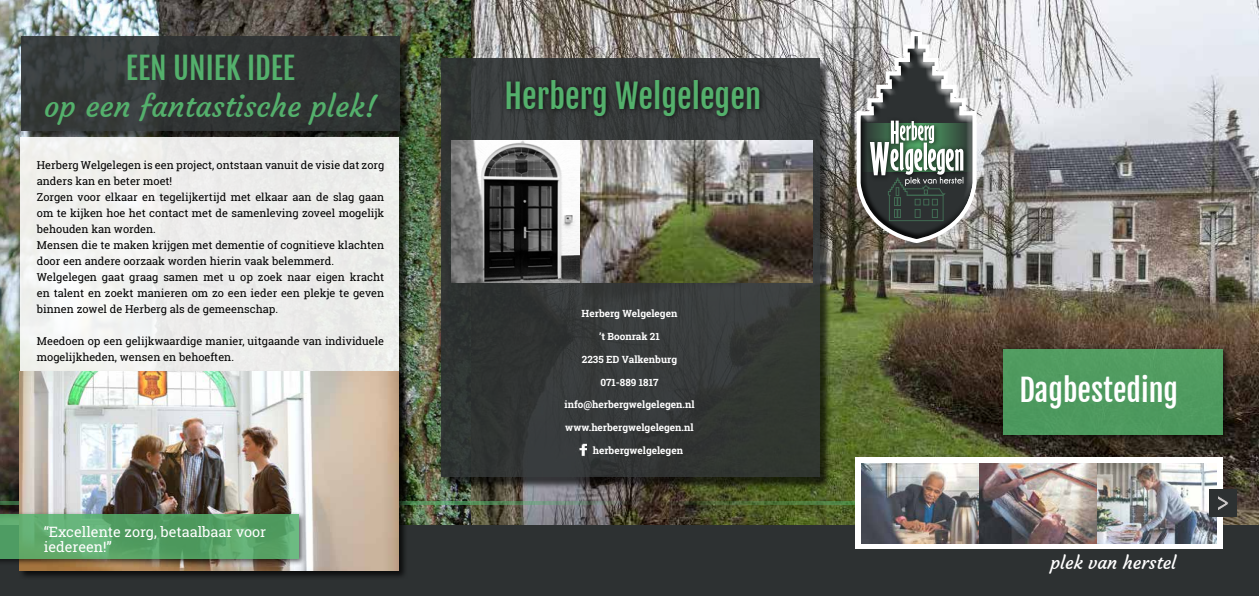
<style>
.page{position:relative;width:1259px;height:596px;background:#fff}
.page>*{position:absolute;margin:0;border:0;box-sizing:border-box;transform-origin:0 0}
.t1{font:32.5px "Fjalla One";color:#54b06c}
.t2{font:30px "Courgette";color:#54b06c}
.t3{font:30px "Fjalla One";color:#fff}
.t4{font:30px "Fjalla One";color:#54b06c}
.t5{font:18px "Courgette";color:#fff}
.t6{font:14.4px/15.2px "Roboto Slab";color:#fff}
.t7{font:11px/16px "Roboto Slab";color:#000}
.t8{font:700 10px "Roboto Slab";color:#fff}
</style>
<div class="page">
<img style="left:470px;top:0;width:789px;height:525px">
<img style="left:0;top:0;width:470px;height:525px">
<div style="left:0;top:525px;width:1259px;height:70px;background:#2d3132"></div>
<hr style="left:649px;top:501px;width:544px;height:3px;background:#54b06c">
<hr style="left:271px;top:501px;width:378px;height:3px;background:#54b06c">
<div style="left:23px;top:38px;width:389px;height:105px;background:#000;opacity:.75"></div>
<div style="left:21px;top:36px;width:379px;height:95px;background:#2d3132"></div>
<hr style="left:0;top:501px;width:361px;height:3px;background:#54b06c">
<div style="left:21px;top:139px;width:390px;height:362px;background:#000;opacity:.75"></div>
<div style="left:20px;top:137px;width:378px;height:352px;background:#eeeeec"></div>
<div style="left:18px;top:370px;width:390px;height:209px;background:#000;opacity:.75"></div>
<img style="left:20px;top:371px;width:378px;height:199px">
<div style="left:1000px;top:345px;width:230px;height:96px;background:#000;opacity:.75"></div>
<div style="left:1003px;top:349px;width:220px;height:85px;background:#4f9b60"></div>
<svg style="left:852px;top:28px;width:128px;height:219px"></svg>
<div style="left:0;top:511px;width:307px;height:55px;background:#000;opacity:.75"></div>
<svg style="left:0;top:514px;width:299px;height:44px;background:#59a56a"></svg>
<div style="left:442px;top:60px;width:390px;height:429px;background:#000;opacity:.75"></div>
<div style="left:441px;top:58px;width:378px;height:418px;background:#343836"></div>
<div style="left:502px;top:75px;width:263px;height:47px;background:#000;opacity:.75"></div>
<img style="left:579px;top:141px;width:234px;height:141px">
<img style="left:577px;top:441px;width:10px;height:16px">
<img style="left:451px;top:141px;width:128px;height:141px">
<div style="left:855px;top:457px;width:367px;height:92px;background:#fff"></div>
<img style="left:861px;top:463px;width:355px;height:80px">
<div style="left:1209px;top:489px;width:27px;height:28px;background:#2d3132"></div>
<svg style="left:1218px;top:496px;width:10px;height:14px"></svg>
<h2 class="t4" style="left:126px;top:50px;width:171px">EEN UNIEK IDEE</h2>
<h2 class="t2" style="left:44px;top:87px;width:334px">op een fantastische plek!</h2>
<p class="t7" style="left:37px;top:156px;width:349px">Herberg Welgelegen is een project, ontstaan vanuit de visie dat zorg anders kan en beter moet!<br>Zorgen voor elkaar en tegelijkertijd met elkaar aan de slag gaan om te kijken hoe het contact met de samenleving zoveel mogelijk behouden kan worden.<br>Mensen die te maken krijgen met dementie of cognitieve klachten door een andere oorzaak worden hierin vaak belemmerd.<br>Welgelegen gaat graag samen met u op zoek naar eigen kracht en talent en zoekt manieren om zo een ieder een plekje te geven binnen zowel de Herberg als de gemeenschap.</p>
<p class="t7" style="left:37px;top:332px;width:349px">Meedoen op een gelijkwaardige manier, uitgaande van individuele mogelijkheden, wensen en behoeften.</p>
<h3 class="t6" style="left:44px;top:523px;width:224px">“Excellente zorg, betaalbaar voor iedereen!”</h3>
<h1 class="t1" style="left:504px;top:76px;width:258px">Herberg Welgelegen</h1>
<p class="t8" style="left:581px;top:306px;width:97px">Herberg Welgelegen</p>
<p class="t8" style="left:599px;top:329px;width:62px">’t Boonrak 21</p>
<p class="t8" style="left:582px;top:352px;width:97px">2235 ED Valkenburg</p>
<p class="t8" style="left:600px;top:375px;width:60px">071-889 1817</p>
<p class="t8" style="left:564px;top:397px;width:132px">info@herbergwelgelegen.nl</p>
<p class="t8" style="left:565px;top:420px;width:130px">www.herbergwelgelegen.nl</p>
<p class="t8" style="left:593px;top:443px;width:92px">herbergwelgelegen</p>
<h2 class="t3" style="left:1019px;top:371px;width:160px">Dagbesteding</h2>
<h3 class="t5" style="left:1050px;top:551px;width:127px">plek van herstel</h3>
</div>
